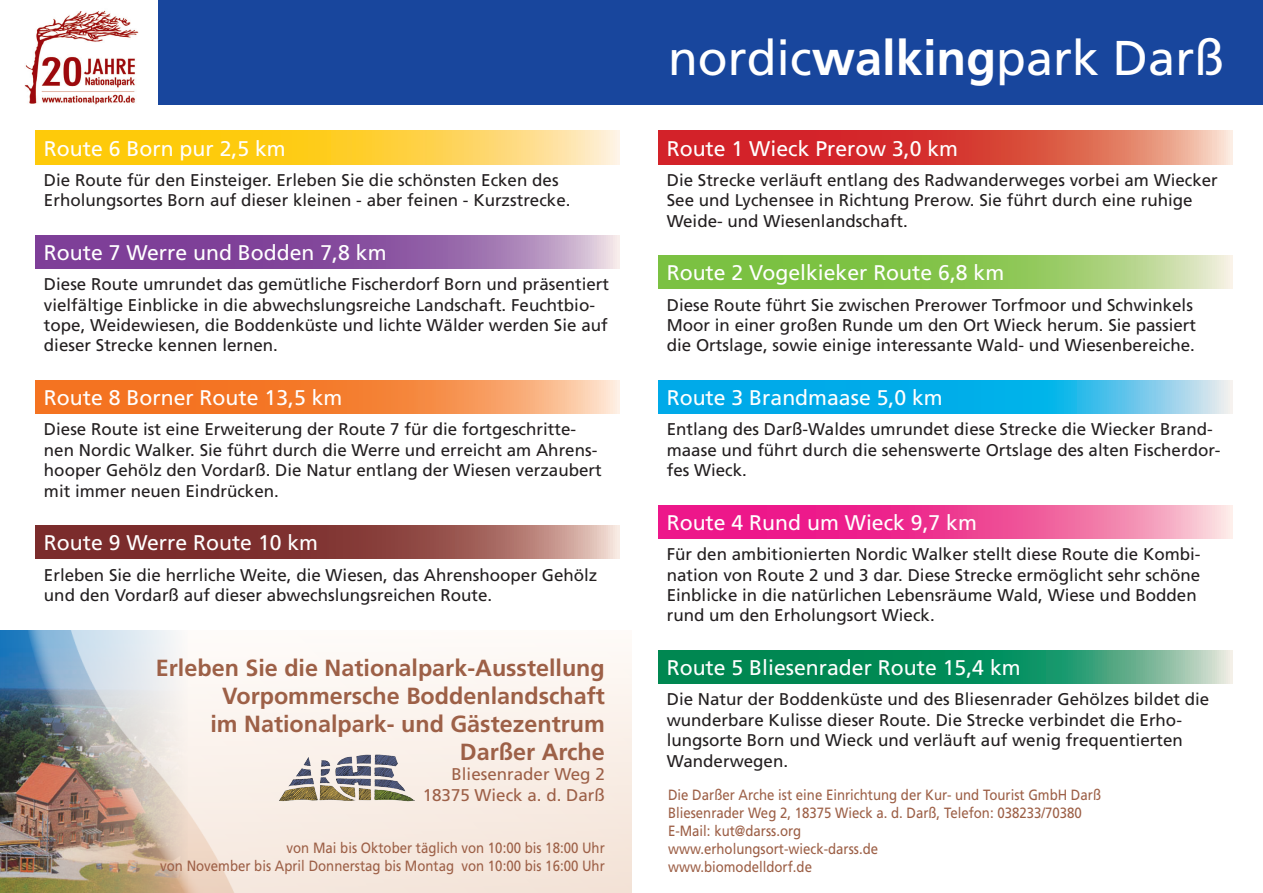
<style>
.page{position:relative;width:1263px;height:893px;background:#fff}
.page>*{position:absolute;margin:0;border:0;box-sizing:border-box;transform-origin:0 0}
.t1{font:48.75px "Frutiger";color:#fff}
.t2{font:700 23.4px/28px "Frutiger";color:#9d6047;text-align:right}
.t3{font:21.15px "Frutiger";color:#fff}
.t4{font:16.95px/20.4px "Frutiger";color:#231f20}
.t5{font:16.95px/20.4px "Frutiger";color:#9d6047;text-align:right}
.t6{font:14.85px/17.9px "Frutiger";color:#9d6047;text-align:right;scale:.89 1}
.s1{font-weight:700}
</style>
<div class="page">
<img style="left:0;top:630px;width:19px;height:263px">
<img style="left:19px;top:630px;width:37px;height:263px">
<img style="left:56px;top:630px;width:575px;height:263px">
<div style="left:159px;top:0;width:1104px;height:104px;background:#18469d"></div>
<svg style="left:658px;top:131px;width:574px;height:33px;background:#da4e46"></svg>
<svg style="left:658px;top:255px;width:574px;height:34px;background:#94ca61"></svg>
<svg style="left:658px;top:380px;width:574px;height:34px;background:#25b6e9"></svg>
<svg style="left:658px;top:505px;width:574px;height:34px;background:#ef4e9c"></svg>
<svg style="left:658px;top:650px;width:574px;height:34px;background:#25986b"></svg>
<svg style="left:35px;top:131px;width:584px;height:33px;background:#fed13d"></svg>
<svg style="left:35px;top:235px;width:584px;height:34px;background:#925ea6"></svg>
<svg style="left:35px;top:380px;width:584px;height:34px;background:#f58a44"></svg>
<svg style="left:35px;top:525px;width:584px;height:34px;background:#924d49"></svg>
<img style="left:279px;top:755px;width:136px;height:46px">
<img style="left:24px;top:10px;width:115px;height:95px">
<p class="t3" style="left:44px;top:136px;width:243px">Route 6 Born pur 2,5 km</p>
<p class="t4" style="left:44px;top:170px;width:528px">Die Route für den Einsteiger. Erleben Sie die schönsten Ecken des<br>Erholungsortes Born auf dieser kleinen - aber feinen - Kurzstrecke.</p>
<p class="t3" style="left:44px;top:240px;width:344px">Route 7 Werre und Bodden 7,8 km</p>
<p class="t4" style="left:44px;top:274px;width:567px">Diese Route umrundet das gemütliche Fischerdorf Born und präsentiert vielfältige Einblicke in die abwechslungsreiche Landschaft. Feuchtbio&shy;tope, Weidewiesen, die Boddenküste und lichte Wälder werden Sie auf dieser Strecke kennen lernen.</p>
<p class="t3" style="left:44px;top:385px;width:300px">Route 8 Borner Route 13,5 km</p>
<p class="t4" style="left:44px;top:419px;width:559px">Diese Route ist eine Erweiterung der Route 7 für die fortgeschritte&shy;nen Nordic Walker. Sie führt durch die Werre und erreicht am Ahrens&shy;hooper Gehölz den Vordarß. Die Natur entlang der Wiesen verzaubert mit immer neuen Eindrücken.</p>
<p class="t3" style="left:44px;top:531px;width:276px">Route 9 Werre Route 10 km</p>
<p class="t4" style="left:44px;top:564px;width:555px">Erleben Sie die herrliche Weite, die Wiesen, das Ahrenshooper Gehölz und den Vordarß auf dieser abwechslungsreichen Route.</p>
<h2 class="t2" style="left:156px;top:654px;width:450px">Erleben Sie die Nationalpark-Ausstellung<br>Vorpommersche Boddenlandschaft<br>im Nationalpark- und Gästezentrum<br>Darßer Arche</h2>
<p class="t5" style="left:423px;top:764px;width:184px">Bliesenrader Weg 2<br>18375 Wieck a. d. Darß</p>
<p class="t6" style="left:160px;top:839px;width:501px">von Mai bis Oktober täglich von 10:00 bis 18:00 Uhr<br>von November bis April Donnerstag bis Montag von 10:00 bis 16:00 Uhr</p>
<h1 class="t1" style="left:668px;top:30px;width:558px">nordic<span class="s1">walking</span>park Darß</h1>
<p class="t3" style="left:667px;top:136px;width:293px">Route 1 Wieck Prerow 3,0 km</p>
<p class="t4" style="left:667px;top:170px;width:553px">Die Strecke verläuft entlang des Radwanderweges vorbei am Wiecker<br>See und Lychensee in Richtung Prerow. Sie führt durch eine ruhige<br>Weide- und Wiesenlandschaft.</p>
<p class="t3" style="left:667px;top:261px;width:339px">Route 2 Vogelkieker Route 6,8 km</p>
<p class="t4" style="left:667px;top:294px;width:531px">Diese Route führt Sie zwischen Prerower Torfmoor und Schwinkels<br>Moor in einer großen Runde um den Ort Wieck herum. Sie passiert die Ortslage, sowie einige interessante Wald- und Wiesenbereiche.</p>
<p class="t3" style="left:667px;top:385px;width:278px">Route 3 Brandmaase 5,0 km</p>
<p class="t4" style="left:667px;top:419px;width:555px">Entlang des Darß-Waldes umrundet diese Strecke die Wiecker Brand&shy;maase und führt durch die sehenswerte Ortslage des alten Fischerdor&shy;fes Wieck.</p>
<p class="t3" style="left:667px;top:510px;width:312px">Route 4 Rund um Wieck 9,7 km</p>
<p class="t4" style="left:667px;top:544px;width:535px">Für den ambitionierten Nordic Walker stellt diese Route die Kombi&shy;nation von Route 2 und 3 dar. Diese Strecke ermöglicht sehr schöne Einblicke in die natürlichen Lebensräume Wald, Wiese und Bodden rund um den Erholungsort Wieck.</p>
<p class="t3" style="left:667px;top:655px;width:355px">Route 5 Bliesenrader Route 15,4 km</p>
<p class="t4" style="left:667px;top:689px;width:544px">Die Natur der Boddenküste und des Bliesenrader Gehölzes bildet die wunderbare Kulisse dieser Route. Die Strecke verbindet die Erho&shy;lungsorte Born und Wieck und verläuft auf wenig frequentierten Wanderwegen.</p>
<p class="t6" style="left:668px;top:786px;width:488px;text-align:left">Die Darßer Arche ist eine Einrichtung der Kur- und Tourist GmbH Darß Bliesenrader Weg 2, 18375 Wieck a. d. Darß, Telefon: 038233/70380<br>E-Mail: kut@darss.org<br>www.erholungsort-wieck-darss.de<br>www.biomodelldorf.de</p>
</div>
